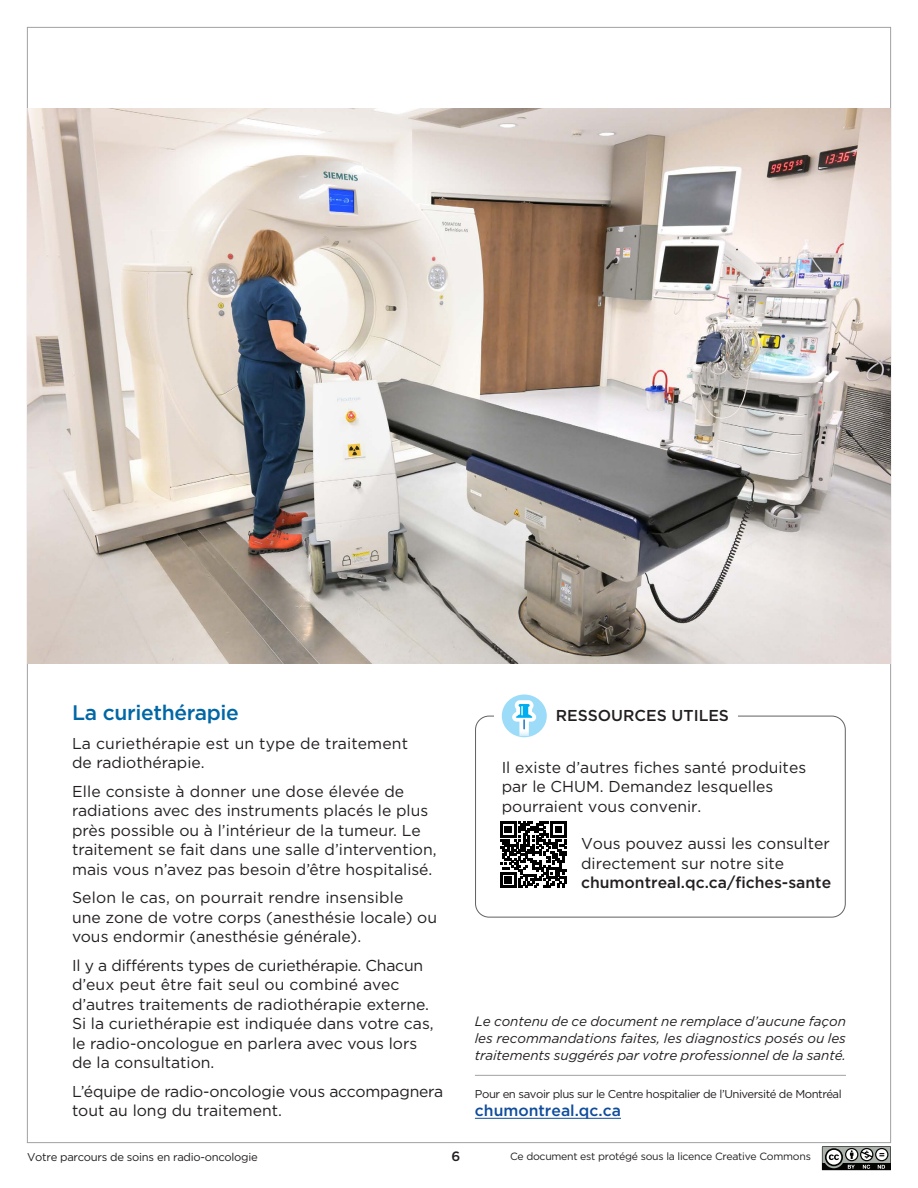
<style>
.page{position:relative;width:918px;height:1188px;background:#fff}
.page>*{position:absolute;margin:0;border:0;box-sizing:border-box;transform-origin:0 0}
.t1{font:500 21px "Gotham";letter-spacing:-.015em;color:#0066a5}
.t2{font:15.75px/19.5px "Gotham";color:#231f20}
.t3{font:500 15.75px "Gotham";color:#231f20}
.t4{font:500 15.75px "Gotham";color:#0f4c9c}
.t5{font:italic 13.5px/17.4px "Gotham";letter-spacing:-.005em;color:#231f20;text-align:justify}
.t6{font:500 13.5px "Gotham";color:#231f20}
.t7{font:11.4px "Gotham";letter-spacing:-.04em;color:#231f20}
.t8{font:11.25px "Gotham";letter-spacing:-.025em;color:#231f20}
.t9{font:10.5px "Gotham";letter-spacing:-.025em;color:#231f20}
</style>
<div class="page">
<img style="left:28px;top:108px;width:862px;height:556px">
<hr style="left:475px;top:1075px;width:371px;height:1px;background:#a0a1a5">
<hr style="left:475px;top:1118px;width:146px;height:1px;background:#0f4c9c">
<svg style="left:822px;top:1146px;width:69px;height:24px;background:#747774"></svg>
<div style="left:475px;top:716px;width:371px;height:202px;border:1px solid #616164;border-radius:13px"></div>
<div style="left:494px;top:709px;width:71px;height:10px;background:#fff"></div>
<svg style="left:502px;top:694px;width:45px;height:43px"></svg>
<div style="left:556px;top:708px;width:181px;height:17px;background:#fff"></div>
<svg style="left:500px;top:821px;width:67px;height:67px"></svg>
<h1 class="t1" style="left:72px;top:699px;width:168px">La curiethérapie</h1>
<p class="t2" style="left:72px;top:733px;width:338px">La curiethérapie est un type de traitement de radiothérapie.</p>
<p class="t2" style="left:72px;top:781px;width:366px">Elle consiste à donner une dose élevée de radiations avec des instruments placés le plus près possible ou à l’intérieur de la tumeur. Le traitement se fait dans une salle d’intervention, mais vous n’avez pas besoin d’être hospitalisé.</p>
<p class="t2" style="left:72px;top:887px;width:367px">Selon le cas, on pourrait rendre insensible<br>une zone de votre corps (anesthésie locale) ou vous endormir (anesthésie générale).</p>
<p class="t2" style="left:72px;top:955px;width:363px">Il y a différents types de curiethérapie. Chacun d’eux peut être fait seul ou combiné avec d’autres traitements de radiothérapie externe.<br>Si la curiethérapie est indiquée dans votre cas, le radio-oncologue en parlera avec vous lors de la consultation.</p>
<p class="t2" style="left:72px;top:1081px;width:373px">L’équipe de radio-oncologie vous accompagnera tout au long du traitement.</p>
<p class="t7" style="left:475px;top:1087px;width:368px">Pour en savoir plus sur le Centre hospitalier de l’Université de Montréal</p>
<p class="t3" style="left:556px;top:705px;width:175px">RESSOURCES UTILES</p>
<p class="t2" style="left:502px;top:757px;width:306px">Il existe d’autres fiches santé produites par le CHUM. Demandez lesquelles pourraient vous convenir.</p>
<p class="t2" style="left:581px;top:833px;width:250px">Vous pouvez aussi les consulter directement sur notre site</p>
<p class="t3" style="left:581px;top:872px;width:252px">chumontreal.qc.ca/fiches-sante</p>
<p class="t5" style="left:475px;top:1012px;width:373px">Le contenu de ce document ne remplace d’aucune façon les recommandations faites, les diagnostics posés ou les traitements suggérés par votre professionnel de la santé.</p>
<p class="t4" style="left:475px;top:1100px;width:148px">chumontreal.qc.ca</p>
<p class="t9" style="left:510px;top:1150px;width:302px">Ce document est protégé sous la licence Creative Commons</p>
<p class="t8" style="left:27px;top:1150px;width:232px">Votre parcours de soins en radio-oncologie</p>
<p class="t6" style="left:451px;top:1147px;width:10px">6</p>
</div>
